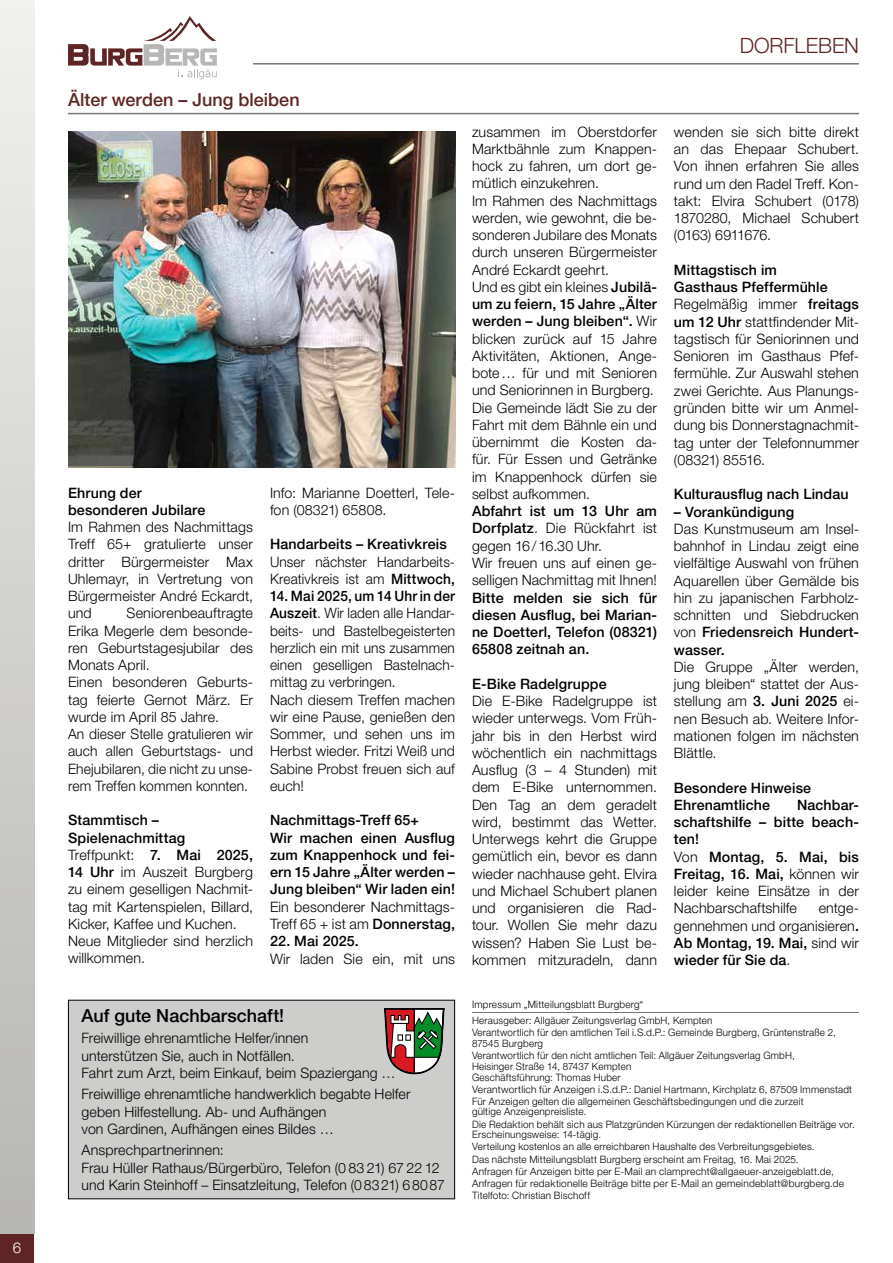
<style>
.page{position:relative;width:893px;height:1263px;background:#fff}
.page>*{position:absolute;margin:0;border:0;box-sizing:border-box;transform-origin:0 0}
.t1{font:300 21px "Helvetica Neue LT Pro";letter-spacing:-.005em;color:#5f2424}
.t2{font:500 18px "Helvetica Neue LT Pro";color:#5f2424}
.t3{font:500 18px "Helvetica Neue LT Pro";color:#000}
.t4{font:300 15px "Helvetica Neue LT Pro";color:#fff}
.t5{font:300 14.25px/17.2px "Helvetica Neue LT Pro";letter-spacing:.01em;color:#000}
.t6{font:500 14.25px/17.2px "Helvetica Neue LT Pro";letter-spacing:.01em;color:#000}
.t7{font:300 14.25px/17.2px "Helvetica Neue LT Pro";letter-spacing:.01em;color:#000;scale:.96 1}
.t8{font:300 10.2px/12.1px "Helvetica Neue LT Pro";letter-spacing:.02em;color:#000}
.s1{font-weight:500}
.s2{font-weight:300}
</style>
<div class="page">
<div style="left:0;top:1233px;width:34px;height:30px;background:#5f2424"></div>
<svg style="left:68px;top:16px;width:149px;height:63px"></svg>
<hr style="left:253px;top:63px;width:606px;height:2px;background:#777671">
<div style="left:0;top:0;width:34px;height:1233px;background:linear-gradient(to bottom,#f0f0ef,#b6b5b4)"></div>
<div style="left:68px;top:1000px;width:387px;height:199px;background:#cdcdcb"></div>
<div style="left:68px;top:1000px;width:387px;height:199px;border:1px solid #000"></div>
<svg style="left:385px;top:1009px;width:60px;height:65px;background:#8d8070"></svg>
<hr style="left:472px;top:1012px;width:387px;height:1px;background:#777671">
<hr style="left:68px;top:113px;width:791px;height:1px;background:#777671">
<img style="left:68px;top:132px;width:387px;height:336px">
<p class="t4" style="left:13px;top:1239px;width:10px">6</p>
<p class="t2" style="left:68px;top:89px;width:233px">Älter werden – Jung bleiben</p>
<p class="t6" style="left:68px;top:484px;width:139px">Ehrung der besonderen Jubilare</p>
<p class="t5" style="left:68px;top:518px;width:186px;text-align:justify">Im Rahmen des Nachmittags Treff 65+ gratulierte unser dritter Bürgermeister Max Uhlemayr, in Vertretung von Bürgermeister André Eckardt, und</p>
<p class="t5" style="left:68px;top:604px;width:186px;text-indent:59px">Seniorenbeauftragte<br>Erika Megerle dem besonde&shy;ren Geburtstagesjubilar des<br>Monats April.<br>Einen besonderen Geburts&shy;tag feierte Gernot März. Er wurde im April 85 Jahre.<br>An dieser Stelle gratulieren wir auch allen Geburtstags- und<br>Ehejubilaren, die nicht zu unse&shy;rem Treffen kommen konnten.</p>
<p class="t5" style="left:68px;top:811px;width:186px"><span class="s1">Stammtisch –<br>Spielenachmittag<br></span>Treffpunkt: <span class="s1">7. Mai 2025,<br>14 Uhr</span> im Auszeit Burgberg zu einem geselligen Nachmit&shy;tag mit Kartenspielen, Billard,<br>Kicker, Kaffee und Kuchen.<br>Neue Mitglieder sind herzlich willkommen.</p>
<p class="t5" style="left:270px;top:484px;width:186px">Info: Marianne Doetterl, Tele&shy;fon (08321) 65808.</p>
<p class="t6" style="left:270px;top:536px;width:178px">Handarbeits – Kreativkreis</p>
<p class="t7" style="left:270px;top:553px;width:194px">Unser nächster Handarbeits-<br>Kreativkreis ist am <span class="s1">Mittwoch,</span></p>
<p class="t7" style="left:270px;top:587px;width:194px"><span class="s1">14. Mai 2025, um 14 Uhr in der<br>Auszeit</span>. Wir laden alle Handar&shy;beits- und Bastelbegeisterten herzlich ein mit uns zusammen einen geselligen Bastelnach&shy;mittag zu verbringen.<br>Nach diesem Treffen machen wir eine Pause, genießen den<br>Sommer, und sehen uns im<br>Herbst wieder. Fritzi Weiß und<br>Sabine Probst freuen sich auf euch!</p>
<p class="t6" style="left:270px;top:811px;width:186px">Nachmittags-Treff 65+<br>Wir machen einen Ausflug zum Knappenhock und fei&shy;ern 15 Jahre „Älter werden –<br>Jung bleiben“ Wir laden ein!</p>
<p class="t5" style="left:270px;top:898px;width:186px">Ein besonderer Nachmittags-<br>Treff 65 + ist am <span class="s1">Donnerstag,</span></p>
<p class="t6" style="left:270px;top:932px;width:90px">22. Mai 2025.</p>
<p class="t5" style="left:270px;top:949px;width:186px">Wir laden Sie ein, mit uns</p>
<p class="t3" style="left:82px;top:1005px;width:204px">Auf gute Nachbarschaft!</p>
<p class="t5" style="left:82px;top:1029px;width:316px">Freiwillige ehrenamtliche Helfer/innen<br>unterstützen Sie, auch in Notfällen.<br>Fahrt zum Arzt, beim Einkauf, beim Spaziergang …</p>
<p class="t5" style="left:82px;top:1085px;width:331px">Freiwillige ehrenamtliche handwerklich begabte Helfer geben Hilfestellung. Ab- und Aufhängen<br>von Gardinen, Aufhängen eines Bildes …</p>
<p class="t5" style="left:82px;top:1141px;width:365px">Ansprechpartnerinnen:<br>Frau Hüller Rathaus/Bürgerbüro, Telefon (0 83 21) 67 22 12 und Karin Steinhoff – Einsatzleitung, Telefon (08321) 68087</p>
<h1 class="t1" style="left:740px;top:33px;width:121px">DORFLEBEN</h1>
<p class="t5" style="left:472px;top:123px;width:186px">zusammen im Oberstdorfer<br>Marktbähnle zum Knappen&shy;hock zu fahren, um dort ge&shy;mütlich einzukehren.<br>Im Rahmen des Nachmittags werden, wie gewohnt, die be&shy;sonderen Jubilare des Monats durch unseren Bürgermeister<br>André Eckardt geehrt.<br>Und es gibt ein kleines <span class="s1">Jubilä&shy;um zu feiern, 15 Jahre „Älter werden – Jung bleiben“.</span> Wir blicken zurück auf 15 Jahre<br>Aktivitäten, Aktionen, Ange&shy;bote… für und mit Senioren und Seniorinnen in Burgberg.<br>Die Gemeinde lädt Sie zu der<br>Fahrt mit dem Bähnle ein und übernimmt die Kosten da&shy;für. Für Essen und Getränke im Knappenhock dürfen sie selbst aufkommen.</p>
<p class="t5" style="left:472px;top:502px;width:186px"><span class="s1">Abfahrt ist um 13 Uhr am<br>Dorfplatz</span>. Die Rückfahrt ist gegen 16/16.30 Uhr.<br>Wir freuen uns auf einen ge&shy;selligen Nachmittag mit Ihnen!</p>
<p class="t6" style="left:472px;top:589px;width:186px;text-align:justify">Bitte melden sie sich für diesen Ausflug, bei Marian&shy;ne Doetterl, Telefon (08321)<br>65808 zeitnah an.</p>
<p class="t6" style="left:472px;top:675px;width:136px">E-Bike Radelgruppe</p>
<p class="t5" style="left:472px;top:692px;width:186px;text-align:justify">Die E-Bike Radelgruppe ist wieder unterwegs. Vom Früh&shy;jahr bis in den Herbst wird wöchentlich ein nachmittags Ausflug (3 – 4 Stunden) mit dem E-Bike unternommen.<br>Den Tag an dem geradelt wird, bestimmt das Wetter.<br>Unterwegs kehrt die Gruppe gemütlich ein, bevor es dann wieder nachhause geht. Elvira und Michael Schubert planen und organisieren die Rad&shy;tour. Wollen Sie mehr dazu wissen? Haben Sie Lust be&shy;kommen mitzuradeln, dann</p>
<p class="t5" style="left:674px;top:123px;width:186px;text-align:justify">wenden sie sich bitte direkt an das Ehepaar Schubert.<br>Von ihnen erfahren Sie alles rund um den Radel Treff. Kon&shy;takt: Elvira Schubert (0178)<br>1870280, Michael Schubert (0163) 6911676.</p>
<p class="t5" style="left:674px;top:261px;width:186px"><span class="s1">Mittagstisch im<br>Gasthaus Pfeffermühle<br></span>Regelmäßig immer <span class="s1">freitags um 12 Uhr</span> stattfindender Mit&shy;tagstisch für Seniorinnen und<br>Senioren im Gasthaus Pfef&shy;fermühle. Zur Auswahl stehen zwei Gerichte. Aus Planungs&shy;gründen bitte wir um Anmel&shy;dung bis Donnerstagnachmit&shy;tag unter der Telefonnummer (08321) 85516.</p>
<p class="t6" style="left:674px;top:485px;width:176px">Kulturausflug nach Lindau</p>
<p class="t6" style="left:674px;top:503px;width:122px">– Vorankündigung</p>
<p class="t5" style="left:674px;top:520px;width:186px;text-align:justify">Das Kunstmuseum am Insel&shy;bahnhof in Lindau zeigt eine vielfältige Auswahl von frühen Aquarellen über Gemälde bis hin zu japanischen Farbholz&shy;schnitten und Siebdrucken von <span class="s1">Friedensreich Hundert&shy;wasser.</span></p>
<p class="t5" style="left:674px;top:658px;width:186px;text-align:justify">Die Gruppe „Älter werden, jung bleiben“ stattet der Aus&shy;stellung am <span class="s1">3. Juni 2025</span> ei&shy;nen Besuch ab. Weitere Infor&shy;mationen folgen im nächsten Blättle.</p>
<p class="t6" style="left:674px;top:779px;width:139px">Besondere Hinweise<br>Ehrenamtliche</p>
<p class="t6" style="left:674px;top:796px;width:186px;text-indent:123px">Nachbar&shy;schaftshilfe – bitte beach&shy;ten!<br><span class="s2">Von</span> Montag, 5. Mai, bis<br>Freitag, 16. Mai, <span class="s2">können wir leider keine Einsätze in der<br>Nachbarschaftshilfe</span></p>
<p class="t5" style="left:674px;top:899px;width:186px;text-align:justify;text-indent:145px">entge&shy;gennehmen und organisieren<span class="s1">.<br>Ab Montag, 19. Mai,</span> sind wir <span class="s1">wieder für Sie da</span>.</p>
<p class="t8" style="left:472px;top:996px;width:242px;line-height:16px">Impressum „Mitteilungsblatt Burgberg“<br>Herausgeber: Allgäuer Zeitungsverlag GmbH, Kempten</p>
<p class="t8" style="left:472px;top:1027px;width:365px;line-height:10.8px">Verantwortlich für den amtlichen Teil i.S.d.P.: Gemeinde Burgberg, Grüntenstraße 2,<br>87545 Burgberg</p>
<p class="t8" style="left:472px;top:1050px;width:324px;line-height:10.8px">Verantwortlich für den nicht amtlichen Teil: Allgäuer Zeitungsverlag GmbH,<br>Heisinger Straße 14, 87437 Kempten<br>Geschäftsführung: Thomas Huber</p>
<p class="t8" style="left:472px;top:1083px;width:382px">Verantwortlich für Anzeigen i.S.d.P.: Daniel Hartmann, Kirchplatz 6, 87509 Immenstadt<br>Für Anzeigen gelten die allgemeinen Geschäftsbedingungen und die zurzeit</p>
<p class="t8" style="left:472px;top:1105px;width:384px">gültige Anzeigenpreisliste.<br>Die Redaktion behält sich aus Platzgründen Kürzungen der redaktionellen Beiträge vor.</p>
<p class="t8" style="left:472px;top:1128px;width:374px">Erscheinungsweise: 14-tägig.<br>Verteilung kostenlos an alle erreichbaren Haushalte des Verbreitungsgebietes.<br>Das nächste Mitteilungsblatt Burgberg erscheint am Freitag, 16. Mai 2025.<br>Anfragen für Anzeigen bitte per E-Mail an clamprecht@allgaeuer-anzeigeblatt.de, Anfragen für redaktionelle Beiträge bitte per E-Mail an gemeindeblatt@burgberg.de Titelfoto: Christian Bischoff</p>
</div>
